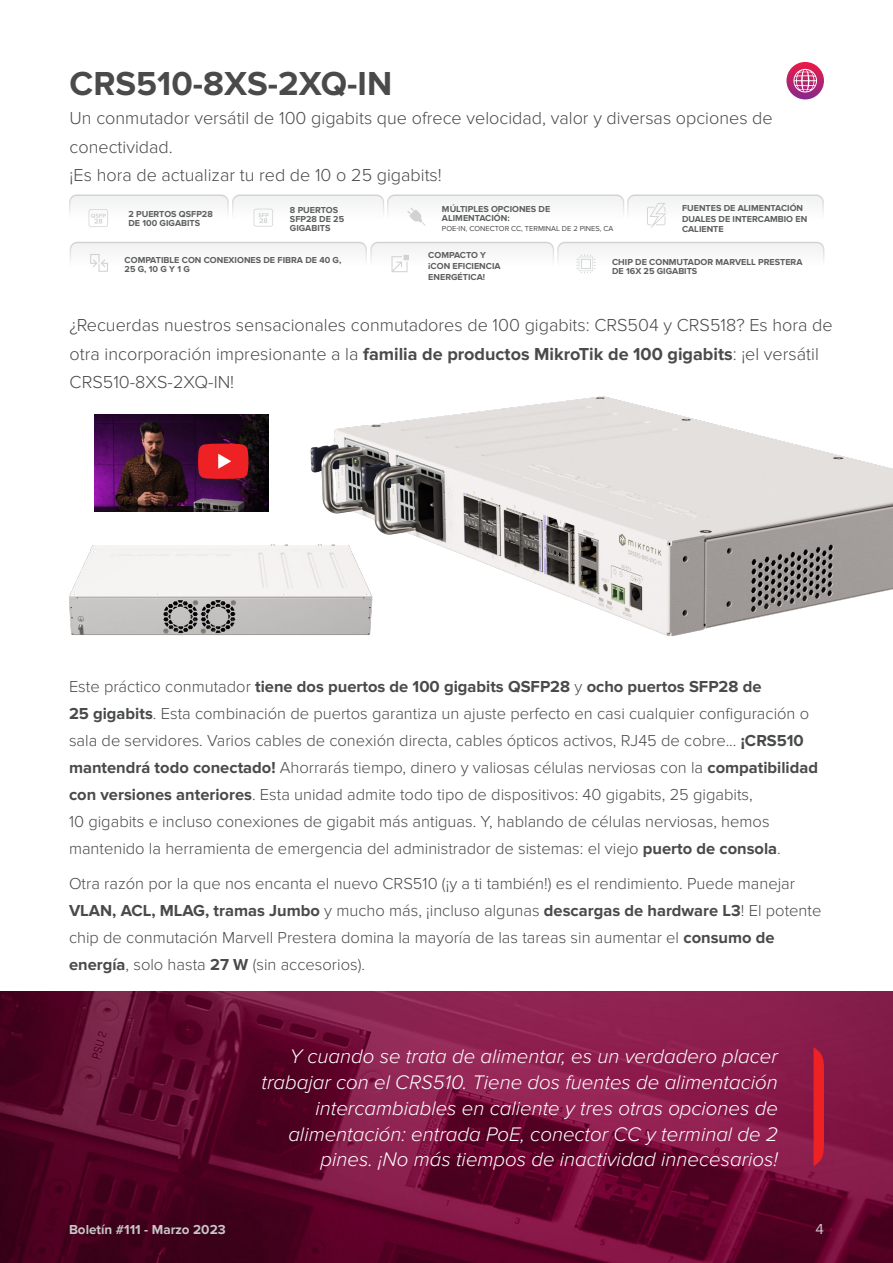
<style>
.page{position:relative;width:893px;height:1263px;background:#fff}
.page>*{position:absolute;margin:0;border:0;box-sizing:border-box;transform-origin:0 0}
.Lielie_virsraksti_20{font:700 34.5px "Proxima Nova";color:#4a4a4b}
.Teksts{font:italic 300 20.4px/25.8px "Proxima Nova";color:#fff;text-align:right}
.Teksts-2{font:300 18px/28.5px "Proxima Nova";color:#4a4a4b}
.Teksts-3{font:300 18px/28.5px "Proxima Nova";color:#494a4a}
.Teksts-4{font:300 18px "Proxima Nova";color:#4a4a4a}
.Teksts-5{font:300 16.5px/27px "Proxima Nova";color:#494a4a}
.t1{font:15px "Proxima Nova";color:#c7c8ca}
.t2{font:700 13.5px "Proxima Nova";color:#c6c6c5}
.Teksts-6{font:700 9px/9px "Proxima Nova";color:#5d5f5e}
.Teksts-7{font:7.5px "Proxima Nova";color:#4a4a4a}
.s1{font-weight:700}
</style>
<div class="page">
<img style="left:0;top:991px;width:893px;height:272px">
<svg style="left:813px;top:1047px;width:11px;height:119px"></svg>
<img style="left:94px;top:414px;width:174px;height:98px">
<div style="left:190px;top:441px;width:66px;height:50px;background:#231f20;opacity:.5"></div>
<svg style="left:198px;top:443px;width:51px;height:36px;background:#dd2b30"></svg>
<div style="left:69px;top:194px;width:160px;height:48px;border:2px solid #6c6d70;border-radius:7px"></div>
<svg style="left:89px;top:209px;width:19px;height:18px"></svg>
<div style="left:232px;top:194px;width:152px;height:48px;border:2px solid #6c6d70;border-radius:7px"></div>
<svg style="left:254px;top:209px;width:19px;height:18px"></svg>
<div style="left:627px;top:194px;width:197px;height:48px;border:2px solid #6c6d70;border-radius:7px"></div>
<svg style="left:647px;top:203px;width:19px;height:26px"></svg>
<div style="left:387px;top:194px;width:237px;height:48px;border:2px solid #6c6d70;border-radius:7px"></div>
<svg style="left:407px;top:207px;width:19px;height:19px"></svg>
<div style="left:70px;top:242px;width:297px;height:47px;border:2px solid #6c6d70;border-radius:7px"></div>
<div style="left:370px;top:242px;width:184px;height:47px;border:2px solid #6c6d70;border-radius:7px"></div>
<svg style="left:391px;top:255px;width:18px;height:17px"></svg>
<div style="left:557px;top:242px;width:267px;height:47px;border:2px solid #6c6d70;border-radius:7px"></div>
<svg style="left:576px;top:254px;width:19px;height:19px"></svg>
<img style="left:68px;top:544px;width:233px;height:91px">
<img style="left:301px;top:396px;width:592px;height:240px">
<svg style="left:786px;top:62px;width:38px;height:37px"></svg>
<svg style="left:793px;top:69px;width:24px;height:23px"></svg>
<p class="Lielie_virsraksti_20" style="left:70px;top:63px;width:324px">CRS510-8XS-2XQ-IN</p>
<p class="Teksts-3" style="left:70px;top:104px;width:705px">Un conmutador versátil de 100 gigabits que ofrece velocidad, valor y diversas opciones de conectividad.</p>
<p class="Teksts-4" style="left:70px;top:165px;width:374px">¡Es hora de actualizar tu red de 10 o 25 gigabits!</p>
<p class="Teksts-6" style="left:128px;top:210px;width:86px">2 PUERTOS QSFP28<br>DE 100 GIGABITS</p>
<p class="Teksts-6" style="left:290px;top:206px;width:56px">8 PUERTOS<br>SFP28 DE 25<br>GIGABITS</p>
<p class="Teksts-6" style="left:682px;top:203px;width:127px;line-height:10.8px">FUENTES DE ALIMENTACIÓN<br>DUALES DE INTERCAMBIO EN<br>CALIENTE</p>
<p class="Teksts-6" style="left:442px;top:205px;width:110px">MÚLTIPLES OPCIONES DE<br>ALIMENTACIÓN:</p>
<p class="Teksts-7" style="left:442px;top:225px;width:173px">POE-IN, CONECTOR CC, TERMINAL DE 2 PINES, CA</p>
<p class="Teksts-6" style="left:125px;top:256px;width:218px">COMPATIBLE CON CONEXIONES DE FIBRA DE 40 G,<br>25 G, 10 G Y 1 G</p>
<p class="Teksts-6" style="left:428px;top:250px;width:74px;line-height:10.8px">COMPACTO Y ¡CON EFICIENCIA<br>ENERGÉTICA!</p>
<p class="Teksts-6" style="left:612px;top:257px;width:192px">CHIP DE CONMUTADOR MARVELL PRESTERA<br>DE 16X 25 GIGABITS</p>
<p class="Teksts-2" style="left:70px;top:311px;width:764px">¿Recuerdas nuestros sensacionales conmutadores de 100 gigabits: CRS504 y CRS518? Es hora de otra incorporación impresionante a la <span class="s1">familia de productos MikroTik de 100 gigabits</span>: ¡el versátil<br>CRS510-8XS-2XQ-IN!</p>
<p class="Teksts-5" style="left:69px;top:673px;width:750px">Este práctico conmutador <span class="s1">tiene dos puertos de 100 gigabits QSFP28</span> y <span class="s1">ocho puertos SFP28 de<br>25 gigabits</span>. Esta combinación de puertos garantiza un ajuste perfecto en casi cualquier configuración o sala de servidores. Varios cables de conexión directa, cables ópticos activos, RJ45 de cobre... <span class="s1">¡CRS510 mantendrá todo conectado!</span> Ahorrarás tiempo, dinero y valiosas células nerviosas con la <span class="s1">compatibilidad con versiones anteriores</span>. Esta unidad admite todo tipo de dispositivos: 40 gigabits, 25 gigabits,<br>10 gigabits e incluso conexiones de gigabit más antiguas. Y, hablando de células nerviosas, hemos mantenido la herramienta de emergencia del administrador de sistemas: el viejo <span class="s1">puerto de consola</span>.</p>
<p class="Teksts-5" style="left:69px;top:870px;width:754px">Otra razón por la que nos encanta el nuevo CRS510 (¡y a ti también!) es el rendimiento. Puede manejar <span class="s1">VLAN, ACL, MLAG, tramas Jumbo</span> y mucho más, ¡incluso algunas <span class="s1">descargas de hardware L3</span>! El potente chip de conmutación Marvell Prestera domina la mayoría de las tareas sin aumentar el <span class="s1">consumo de energía</span>, solo hasta <span class="s1">27 W</span> (sin accesorios).</p>
<p class="Teksts" style="left:261px;top:1044px;width:518px">Y cuando se trata de alimentar, es un verdadero placer trabajar con el CRS510. Tiene dos fuentes de alimentación intercambiables en caliente y tres otras opciones de alimentación: entrada PoE, conector CC y terminal de 2 pines. ¡No más tiempos de inactividad innecesarios!</p>
<p class="t2" style="left:69px;top:1221px;width:158px">Boletín #111 - Marzo 2023</p>
<p class="t1" style="left:816px;top:1221px;width:10px">4</p>
</div>
